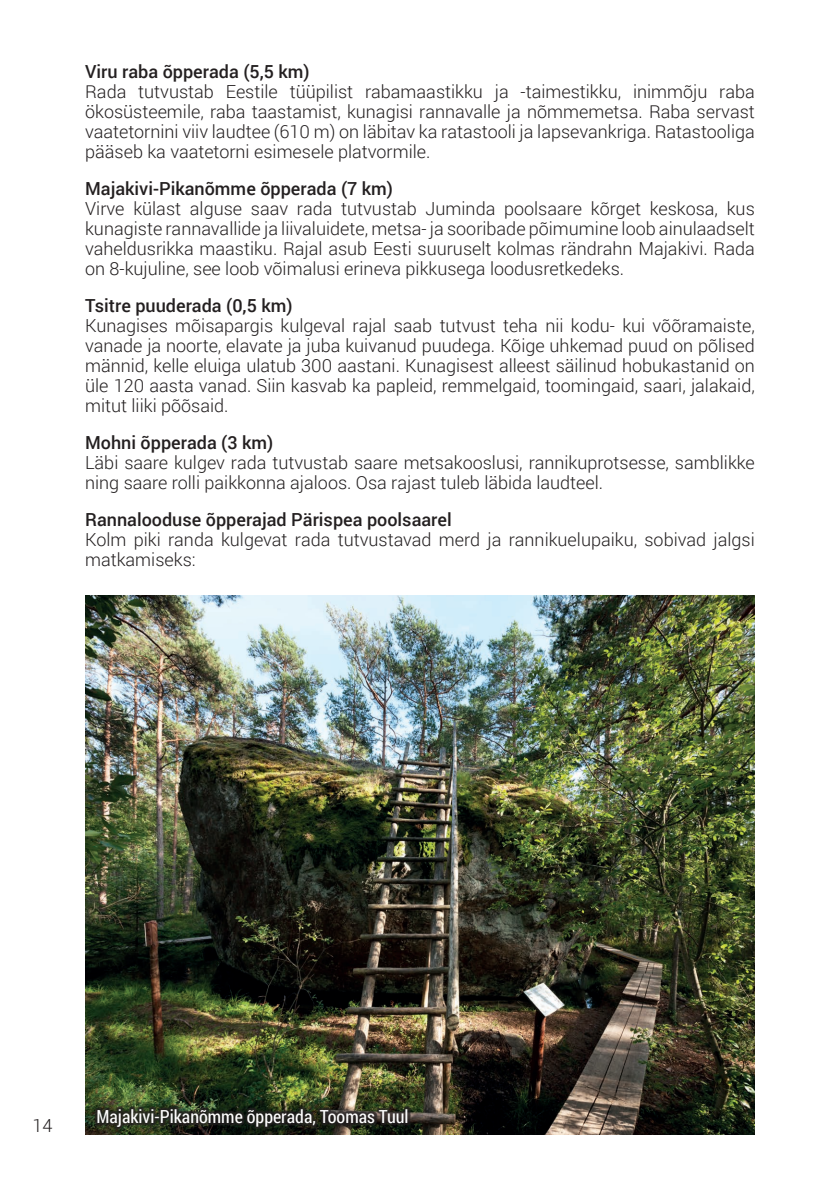
<style>
.page{position:relative;width:840px;height:1191px;background:#fff}
.page>*{position:absolute;margin:0;border:0;box-sizing:border-box;transform-origin:0 0}
.t1{font:300 18px/20px "Roboto";color:#231f20;text-align:justify}
.t2{font:500 18px "Roboto";color:#231f20}
.t3{font:18px "Roboto Condensed";color:#fff}
</style>
<div class="page">
<img style="left:85px;top:595px;width:669px;height:539px">
<div style="left:95px;top:1106px;width:315px;height:23px;background:#231f20;opacity:.75"></div>
<p class="t2" style="left:85px;top:59px;width:226px">Viru raba õpperada (5,5 km)</p>
<p class="t1" style="left:85px;top:81px;width:671px">Rada tutvustab Eestile tüüpilist rabamaastikku ja -taimestikku, inimmõju raba ökosüsteemile, raba taastamist, kunagisi rannavalle ja nõmmemetsa. Raba servast vaatetornini viiv laudtee (610 m) on läbitav ka ratastooli ja lapsevankriga. Ratastooliga pääseb ka vaatetorni esimesele platvormile.</p>
<p class="t2" style="left:85px;top:176px;width:309px">Majakivi-Pikanõmme õpperada (7 km)</p>
<p class="t1" style="left:85px;top:198px;width:671px">Virve külast alguse saav rada tutvustab Juminda poolsaare kõrget keskosa, kus kunagiste rannavallide ja liivaluidete, metsa- ja sooribade põimumine loob ainulaadselt vaheldusrikka maastiku. Rajal asub Eesti suuruselt kolmas rändrahn Majakivi. Rada on 8-kujuline, see loob võimalusi erineva pikkusega loodusretkedeks.</p>
<p class="t2" style="left:85px;top:293px;width:209px">Tsitre puuderada (0,5 km)</p>
<p class="t1" style="left:85px;top:315px;width:670px">Kunagises mõisapargis kulgeval rajal saab tutvust teha nii kodu- kui võõramaiste, vanade ja noorte, elavate ja juba kuivanud puudega. Kõige uhkemad puud on põlised männid, kelle eluiga ulatub 300 aastani. Kunagisest alleest säilinud hobukastanid on üle 120 aasta vanad. Siin kasvab ka papleid, remmelgaid, toomingaid, saari, jalakaid, mitut liiki põõsaid.</p>
<p class="t2" style="left:85px;top:430px;width:190px">Mohni õpperada (3 km)</p>
<p class="t1" style="left:85px;top:452px;width:670px">Läbi saare kulgev rada tutvustab saare metsakooslusi, rannikuprotsesse, samblikke ning saare rolli paikkonna ajaloos. Osa rajast tuleb läbida laudteel.</p>
<p class="t2" style="left:85px;top:507px;width:368px">Rannalooduse õpperajad Pärispea poolsaarel</p>
<p class="t1" style="left:85px;top:529px;width:670px">Kolm piki randa kulgevat rada tutvustavad merd ja rannikuelupaiku, sobivad jalgsi matkamiseks:</p>
<p class="t1" style="left:33px;top:1115px;width:21px">14</p>
<p class="t3" style="left:96px;top:1104px;width:313px">Majakivi-Pikanõmme õpperada, Toomas Tuul</p>
</div>
